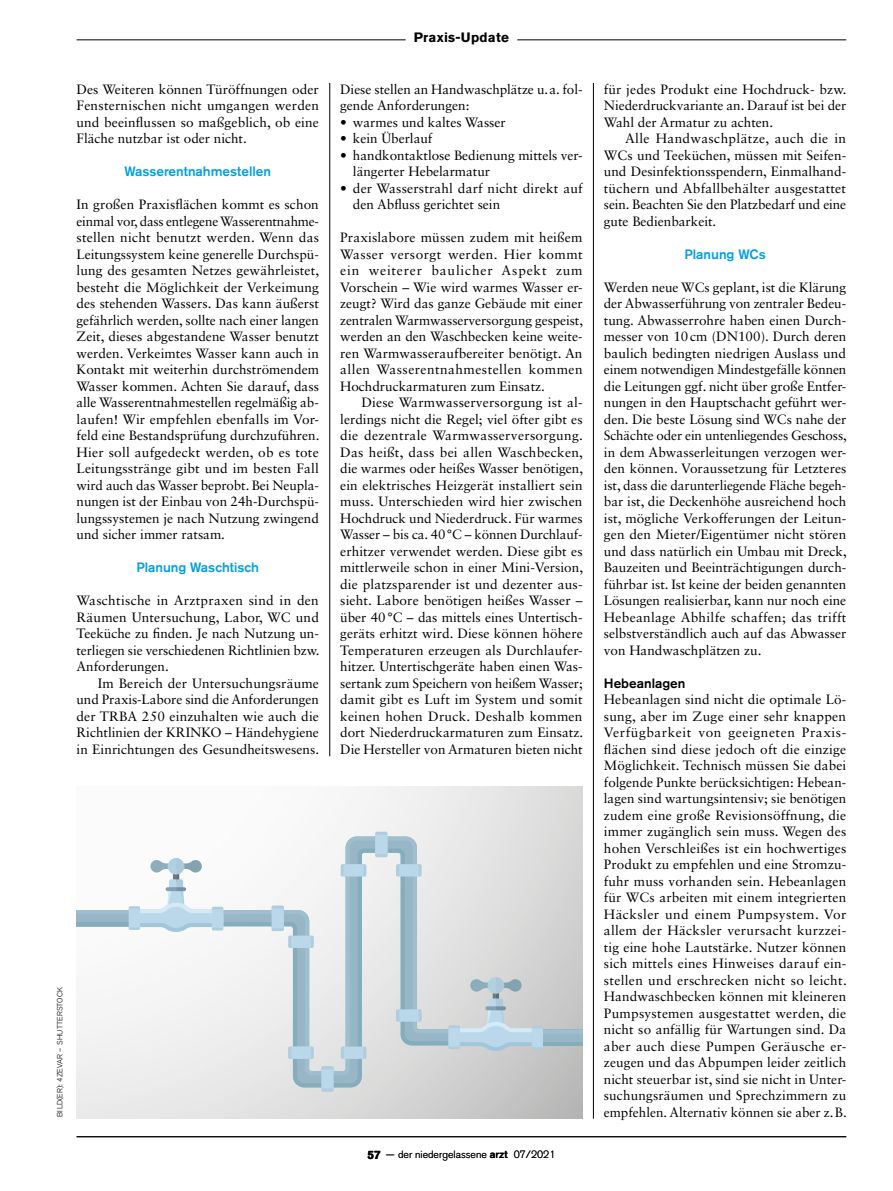
<style>
.page{position:relative;width:893px;height:1191px;background:#fff}
.page>*{position:absolute;margin:0;border:0;box-sizing:border-box;transform-origin:0 0}
.t1{font:13.5px/16.5px "Sabon LT Std";color:#000;text-align:justify}
.t2{font:500 13.5px "Akzidenz Grotesk BQ";color:#009fe3}
.t3{font:700 13.5px "Akzidenz Grotesk BQ";letter-spacing:.02em;color:#000}
.t4{font:500 13.5px "Akzidenz Grotesk BQ";color:#000}
.t5{font:300 10.5px "Akzidenz Grotesk BQ";color:#000}
.t6{font:300 7.5px "Akzidenz Grotesk BQ";letter-spacing:.02em;color:#000}
.s1{font-weight:700;font-size:12px}
.s2{font-weight:500}
</style>
<div class="page">
<hr style="left:77px;top:40px;width:769px;height:1px;background:#000">
<div style="left:406px;top:30px;width:111px;height:13px;background:#fff"></div>
<hr style="left:329px;top:83px;width:1px;height:673px;background:#000">
<hr style="left:593px;top:83px;width:1px;height:1035px;background:#000">
<svg style="left:77px;top:787px;width:506px;height:331px"></svg>
<div style="left:532px;top:1026px;width:11px;height:23px;background:#aecddd;border-radius:2px"></div>
<div style="left:321px;top:1066px;width:13px;height:25px;background:#aecddd;border-radius:2px"></div>
<div style="left:448px;top:1025px;width:12px;height:24px;background:#aecddd;border-radius:2px"></div>
<div style="left:532px;top:1028px;width:11px;height:19px;background:#bbd8eb"></div>
<svg style="left:460px;top:977px;width:72px;height:74px;background:#c3d0d8"></svg>
<div style="left:543px;top:1029px;width:40px;height:17px;background:#98b6c6"></div>
<hr style="left:543px;top:1042px;width:40px;height:4px;background:#84adbe">
<hr style="left:543px;top:1029px;width:40px;height:4px;background:#a0bfce">
<svg style="left:223px;top:836px;width:225px;height:12px;fill:#f5f5f5"></svg>
<svg style="left:223px;top:848px;width:225px;height:239px"></svg>
<div style="left:399px;top:1009px;width:19px;height:12px;background:#bbd8eb;border-radius:2px"></div>
<div style="left:399px;top:864px;width:19px;height:12px;background:#bbd8eb;border-radius:2px"></div>
<div style="left:344px;top:864px;width:19px;height:12px;background:#bbd8eb;border-radius:2px"></div>
<div style="left:344px;top:1046px;width:19px;height:13px;background:#bbd8eb;border-radius:2px"></div>
<div style="left:288px;top:1046px;width:26px;height:13px;background:#aecddd;border-radius:2px"></div>
<div style="left:291px;top:1046px;width:20px;height:13px;background:#bbd8eb;border-radius:2px"></div>
<div style="left:375px;top:831px;width:13px;height:26px;background:#aecddd;border-radius:2px"></div>
<div style="left:321px;top:1069px;width:13px;height:19px;background:#bbd8eb;border-radius:2px"></div>
<div style="left:272px;top:908px;width:12px;height:20px;background:#bbd8eb;border-radius:2px"></div>
<div style="left:291px;top:935px;width:20px;height:13px;background:#bbd8eb;border-radius:2px"></div>
<div style="left:375px;top:835px;width:13px;height:19px;background:#bbd8eb;border-radius:2px"></div>
<div style="left:448px;top:1027px;width:12px;height:19px;background:#bbd8eb"></div>
<div style="left:212px;top:906px;width:11px;height:24px;background:#aecddd;border-radius:2px"></div>
<div style="left:129px;top:906px;width:11px;height:24px;background:#aecddd;border-radius:2px"></div>
<div style="left:212px;top:909px;width:11px;height:19px;background:#bbd8eb"></div>
<svg style="left:140px;top:858px;width:72px;height:74px"></svg>
<div style="left:77px;top:910px;width:52px;height:16px;background:#98b6c6"></div>
<hr style="left:77px;top:922px;width:52px;height:4px;background:#84adbe">
<hr style="left:77px;top:910px;width:52px;height:3px;background:#a0bfce">
<div style="left:129px;top:908px;width:11px;height:19px;background:#bbd8eb"></div>
<hr style="left:77px;top:1136px;width:769px;height:1px;background:#000">
<p class="t1" style="left:77px;top:80px;width:244px">Des Weiteren können Türöffnungen oder Fensternischen nicht umgangen werden und beeinflussen so maßgeblich, ob eine Fläche nutzbar ist oder nicht.</p>
<p class="t2" style="left:124px;top:163px;width:148px">Wasserentnahmestellen</p>
<p class="t1" style="left:77px;top:196px;width:244px">In großen Praxisflächen kommt es schon einmal vor, dass entlegene Wasserentnahme&shy;stellen nicht benutzt werden. Wenn das Leitungssystem keine generelle Durchspü&shy;lung des gesamten Netzes gewährleistet, besteht die Möglichkeit der Verkeimung des stehenden Wassers. Das kann äußerst gefährlich werden, sollte nach einer langen Zeit, dieses abgestandene Wasser benutzt werden. Verkeimtes Wasser kann auch in Kontakt mit weiterhin durchströmendem Wasser kommen. Achten Sie darauf, dass alle Wasserentnahmestellen regelmäßig ab&shy;laufen! Wir empfehlen ebenfalls im Vor&shy;feld eine Bestandsprüfung durchzuführen.<br>Hier soll aufgedeckt werden, ob es tote Leitungsstränge gibt und im besten Fall wird auch das Wasser beprobt. Bei Neupla&shy;nungen ist der Einbau von 24h-Durchspü&shy;lungssystemen je nach Nutzung zwingend und sicher immer ratsam.</p>
<p class="t2" style="left:136px;top:559px;width:124px">Planung Waschtisch</p>
<p class="t1" style="left:77px;top:592px;width:244px">Waschtische in Arztpraxen sind in den Räumen Untersuchung, Labor, WC und Teeküche zu finden. Je nach Nutzung un&shy;terliegen sie verschiedenen Richtlinien bzw.<br>Anforderungen.</p>
<p class="t1" style="left:77px;top:674px;width:244px;text-indent:21px">Im Bereich der Untersuchungsräume und Praxis-Labore sind die Anforderungen der TRBA 250 einzuhalten wie auch die Richtlinien der KRINKO – Händehygiene in Einrichtungen des Gesundheitswesens.</p>
<p class="t6" style="left:56px;top:1117px;width:131px;rotate:-90deg">BILD(ER): 4ZEVAR – SHUTTERSTOCK</p>
<p class="t3" style="left:414px;top:30px;width:96px">Praxis-Update</p>
<p class="t1" style="left:340px;top:80px;width:244px">Diese stellen an Handwaschplätze u.a. fol&shy;gende Anforderungen:</p>
<p class="t1" style="left:340px;top:113px;width:167px">• warmes und kaltes Wasser</p>
<p class="t1" style="left:340px;top:130px;width:94px">• kein Überlauf</p>
<p class="t1" style="left:353px;top:146px;width:231px;text-indent:-13px">• handkontaktlose Bedienung mittels ver&shy;längerter Hebelarmatur</p>
<p class="t1" style="left:353px;top:179px;width:231px;text-indent:-13px">• der Wasserstrahl darf nicht direkt auf den Abfluss gerichtet sein</p>
<p class="t1" style="left:340px;top:229px;width:244px">Praxislabore müssen zudem mit heißem Wasser versorgt werden. Hier kommt ein weiterer baulicher Aspekt zum Vorschein – Wie wird warmes Wasser er&shy;zeugt? Wird das ganze Gebäude mit einer zentralen Warmwasserversorgung gespeist, werden an den Waschbecken keine weite&shy;ren Warmwasseraufbereiter benötigt. An allen Wasserentnahmestellen kommen Hochdruckarmaturen zum Einsatz.</p>
<p class="t1" style="left:340px;top:394px;width:244px;text-align:left;text-indent:21px">Diese Warmwasserversorgung ist al&shy;lerdings nicht die Regel; viel öfter gibt es die dezentrale Warmwasserversorgung.<br>Das heißt, dass bei allen Waschbecken, die warmes oder heißes Wasser benötigen, ein elektrisches Heizgerät installiert sein muss. Unterschieden wird hier zwischen Hochdruck und Niederdruck. Für warmes Wasser – bis ca. 40°C – können Durchlauf&shy;erhitzer verwendet werden. Diese gibt es mittlerweile schon in einer Mini-Version, die platzsparender ist und dezenter aus&shy;sieht. Labore benötigen heißes Wasser – über 40°C – das mittels eines Untertisch&shy;geräts erhitzt wird. Diese können höhere Temperaturen erzeugen als Durchlaufer&shy;hitzer. Untertischgeräte haben einen Was&shy;sertank zum Speichern von heißem Wasser; damit gibt es Luft im System und somit keinen hohen Druck. Deshalb kommen dort Niederdruckarmaturen zum Einsatz.<br>Die Hersteller von Armaturen bieten nicht</p>
<p class="t5" style="left:367px;top:1148px;width:190px"><span class="s1">57</span> — der niedergelassene <span class="s2">arzt</span> 07/2021</p>
<p class="t1" style="left:604px;top:80px;width:244px">für jedes Produkt eine Hochdruck- bzw.<br>Niederdruckvariante an. Darauf ist bei der Wahl der Armatur zu achten.</p>
<p class="t1" style="left:604px;top:130px;width:244px;text-indent:21px">Alle Handwaschplätze, auch die in WCs und Teeküchen, müssen mit Seifen&shy;und Desinfektionsspendern, Einmalhand&shy;tüchern und Abfallbehälter ausgestattet sein. Beachten Sie den Platzbedarf und eine gute Bedienbarkeit.</p>
<p class="t2" style="left:684px;top:246px;width:83px">Planung WCs</p>
<p class="t1" style="left:604px;top:278px;width:244px">Werden neue WCs geplant, ist die Klärung der Abwasserführung von zentraler Bedeu&shy;tung. Abwasserrohre haben einen Durch&shy;messer von 10cm (DN100). Durch deren baulich bedingten niedrigen Auslass und einem notwendigen Mindestgefälle können die Leitungen ggf. nicht über große Entfer&shy;nungen in den Hauptschacht geführt wer&shy;den. Die beste Lösung sind WCs nahe der Schächte oder ein untenliegendes Geschoss, in dem Abwasserleitungen verzogen wer&shy;den können. Voraussetzung für Letzteres ist, dass die darunterliegende Fläche begeh&shy;bar ist, die Deckenhöhe ausreichend hoch ist, mögliche Verkofferungen der Leitun&shy;gen den Mieter/Eigentümer nicht stören und dass natürlich ein Umbau mit Dreck, Bauzeiten und Beeinträchtigungen durch&shy;führbar ist. Ist keine der beiden genannten Lösungen realisierbar, kann nur noch eine Hebeanlage Abhilfe schaffen; das trifft selbstverständlich auch auf das Abwasser von Handwaschplätzen zu.</p>
<p class="t4" style="left:604px;top:675px;width:83px">Hebeanlagen</p>
<p class="t1" style="left:604px;top:691px;width:244px">Hebeanlagen sind nicht die optimale Lö&shy;sung, aber im Zuge einer sehr knappen Verfügbarkeit von geeigneten Praxis&shy;flächen sind diese jedoch oft die einzige Möglichkeit. Technisch müssen Sie dabei folgende Punkte berücksichtigen: Hebean&shy;lagen sind wartungsintensiv; sie benötigen zudem eine große Revisionsöffnung, die immer zugänglich sein muss. Wegen des hohen Verschleißes ist ein hochwertiges Produkt zu empfehlen und eine Stromzu&shy;fuhr muss vorhanden sein. Hebeanlagen für WCs arbeiten mit einem integrierten Häcksler und einem Pumpsystem. Vor allem der Häcksler verursacht kurzzei&shy;tig eine hohe Lautstärke. Nutzer können sich mittels eines Hinweises darauf ein&shy;stellen und erschrecken nicht so leicht.<br>Handwaschbecken können mit kleineren Pumpsystemen ausgestattet werden, die nicht so anfällig für Wartungen sind. Da aber auch diese Pumpen Geräusche er&shy;zeugen und das Abpumpen leider zeitlich nicht steuerbar ist, sind sie nicht in Unter&shy;suchungsräumen und Sprechzimmern zu</p>
<p class="t1" style="left:604px;top:1103px;width:244px">empfehlen. Alternativ können sie aber z.B.</p>
</div>
